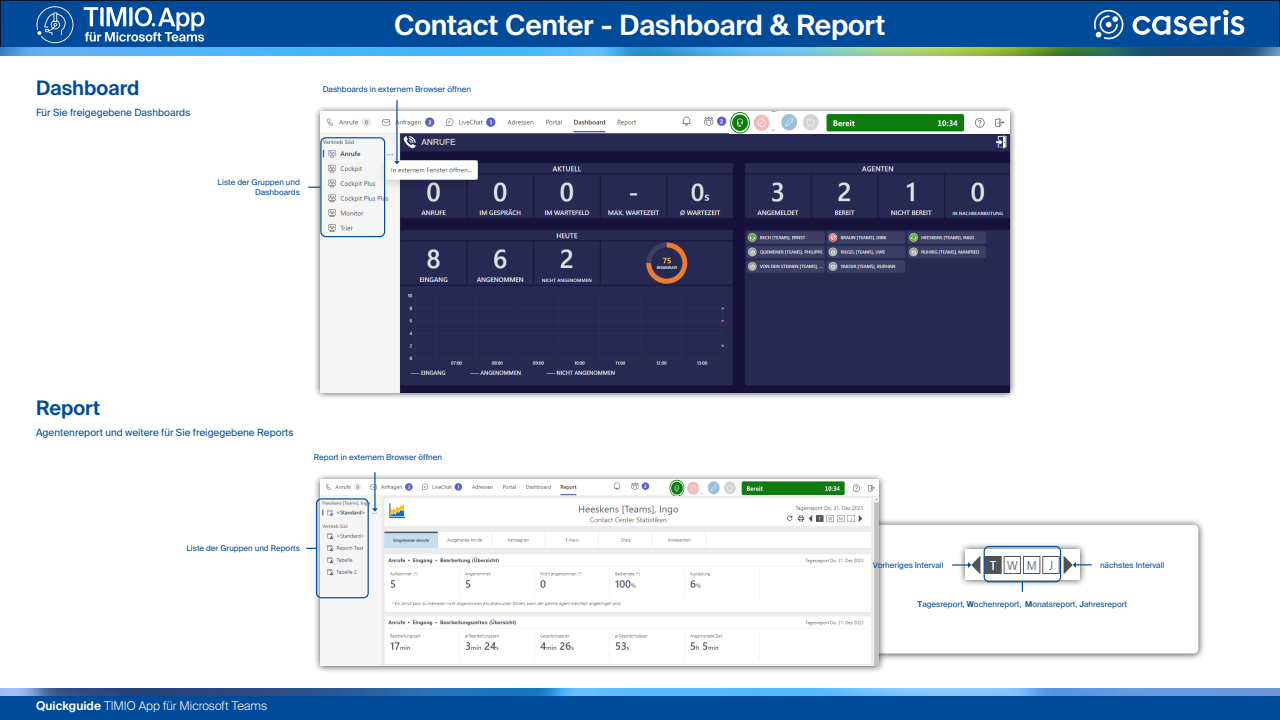
<style>
.page{position:relative;width:1280px;height:720px;background:#fff}
.page>*{position:absolute;margin:0;border:0;box-sizing:border-box;transform-origin:0 0}
.t1{font:600 28px "Suisse Intl";letter-spacing:-.01em;color:#fff}
.t2{font:600 20px "Suisse Intl";letter-spacing:-.005em;color:#004c99}
.t3{font:300 12px "Suisse Intl";letter-spacing:-.005em;color:#fff}
.t4{font:10px "Suisse Intl";color:#004c99}
.t5{font:8px/9.6px "Suisse Intl";color:#004c99;text-align:right}
.s1{font-weight:600}
</style>
<div class="page">
<div style="left:0;top:0;width:1280px;height:48px;background:#004b99"></div>
<div style="left:0;top:0;width:1280px;height:48px;border:1px solid #000"></div>
<img style="left:0;top:48px;width:1280px;height:8px">
<img style="left:0;top:688px;width:1280px;height:8px">
<svg style="left:1133px;top:10px;width:111px;height:25px"></svg>
<svg style="left:1094px;top:9px;width:30px;height:30px"></svg>
<div style="left:0;top:696px;width:1280px;height:24px;background:#004b99"></div>
<svg style="left:84px;top:7px;width:120px;height:35px"></svg>
<svg style="left:37px;top:6px;width:36px;height:37px"></svg>
<div style="left:313px;top:105px;width:704px;height:295px;background:#000;opacity:.75"></div>
<img style="left:321px;top:112px;width:689px;height:280px">
<div style="left:840px;top:517px;width:366px;height:144px;background:#000;opacity:.75"></div>
<div style="left:847px;top:525px;width:351px;height:129px;background:#fff;border-radius:5px"></div>
<div style="left:959px;top:542px;width:128px;height:45px;background:#000;opacity:.75"></div>
<img style="left:966px;top:550px;width:114px;height:29px">
<div style="left:313px;top:473px;width:573px;height:200px;background:#000;opacity:.75"></div>
<img style="left:321px;top:480px;width:558px;height:186px">
<img style="left:730px;top:113px;width:280px;height:20px">
<img style="left:665px;top:480px;width:214px;height:16px">
<svg style="left:953px;top:562px;width:18px;height:6px"></svg>
<svg style="left:1073px;top:562px;width:18px;height:6px"></svg>
<hr style="left:374px;top:473px;width:2px;height:36px;background:#004c99">
<svg style="left:372px;top:508px;width:6px;height:4px"></svg>
<hr style="left:396px;top:101px;width:2px;height:61px;background:#004c99">
<svg style="left:394px;top:161px;width:6px;height:3px"></svg>
<div style="left:984px;top:546px;width:77px;height:36px;border:1px solid #004c99;border-radius:5px"></div>
<div style="left:316px;top:498px;width:53px;height:100px;border:1px solid #004c99;border-radius:5px"></div>
<div style="left:320px;top:137px;width:65px;height:100px;border:1px solid #004c99;border-radius:5px"></div>
<h1 class="t1" style="left:394px;top:9px;width:493px">Contact Center - Dashboard &amp; Report</h1>
<h2 class="t2" style="left:36px;top:76px;width:105px">Dashboard</h2>
<p class="t5" style="left:323px;top:84px;width:150px">Dashboards in externem Browser öffnen</p>
<p class="t4" style="left:36px;top:106px;width:156px">Für Sie freigegebene Dashboards</p>
<p class="t5" style="left:218px;top:178px;width:84px">Liste der Gruppen und<br>Dashboards</p>
<h2 class="t2" style="left:36px;top:397px;width:66px">Report</h2>
<p class="t4" style="left:36px;top:426px;width:259px">Agentenreport und weitere für Sie freigegebene Reports</p>
<p class="t5" style="left:314px;top:452px;width:130px">Report in externem Browser öffnen</p>
<p class="t5" style="left:186px;top:544px;width:115px">Liste der Gruppen und Reports</p>
<h3 class="t3" style="left:36px;top:699px;width:233px"><span class="s1">Quickguide</span> TIMIO App für Microsoft Teams</h3>
<p class="t5" style="left:1100px;top:560px;width:66px">nächstes Intervall</p>
<p class="t5" style="left:873px;top:561px;width:72px">Vorheriges Intervall</p>
<p class="t5" style="left:918px;top:599px;width:211px"><span class="s1">T</span>agesreport, <span class="s1">W</span>ochenreport, <span class="s1">M</span>onatsreport, <span class="s1">J</span>ahresreport</p>
</div>
